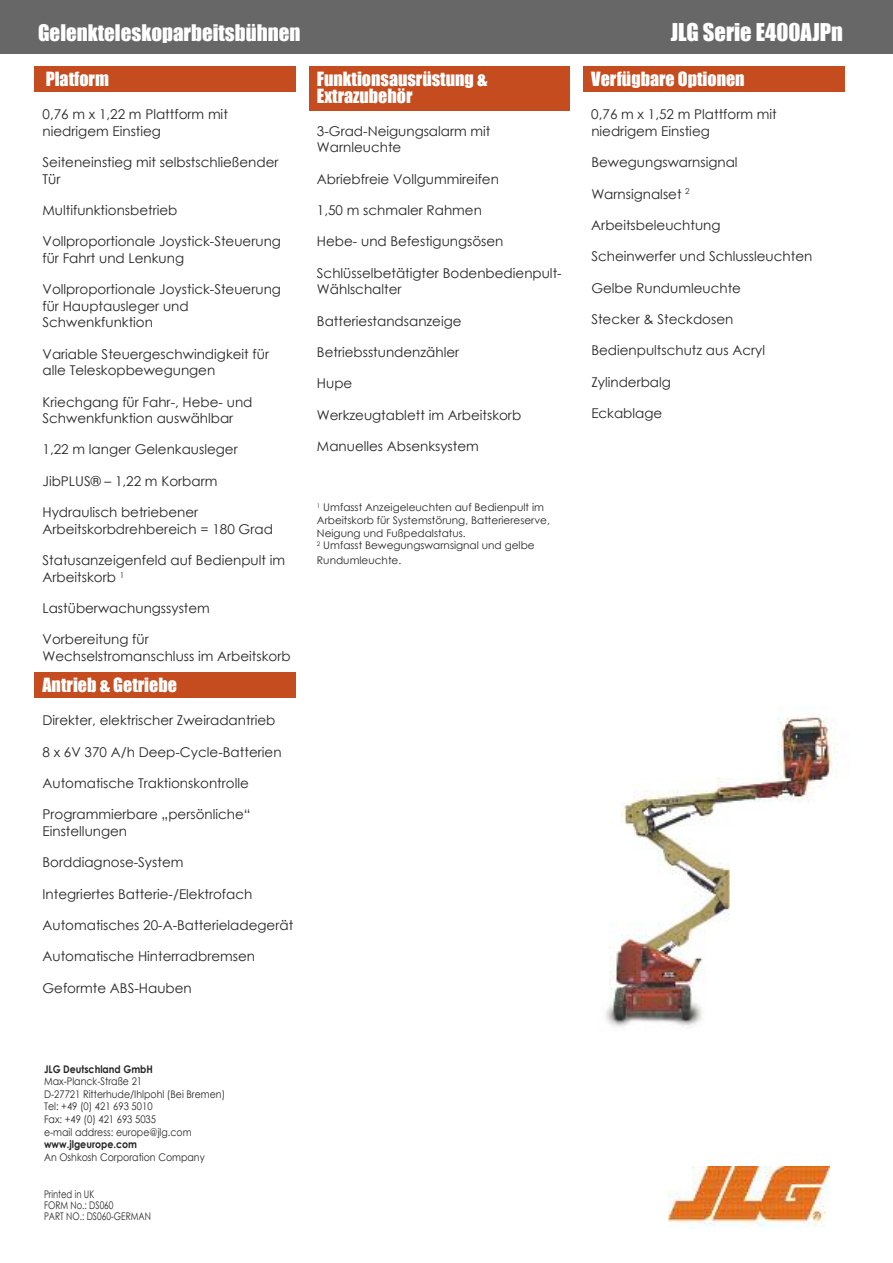
<style>
.page{position:relative;width:893px;height:1263px;background:#fff}
.page>*{position:absolute;margin:0;border:0;box-sizing:border-box;transform-origin:0 0}
.t1{font:22.5px "Impact";color:#fff}
.t2{font:21px "Impact";color:#fff}
.t3{font:18px/16.5px "Impact";color:#fff}
.t4{font:13.5px/16.5px "Century Gothic";color:#272627}
.t5{font:10.5px/12.6px "Century Gothic";color:#272627}
.t6{font:10.5px/12.6px "Century Gothic";color:#272627;scale:.9 1}
.t7{font:10.5px/10.5px "Century Gothic";color:#272627;scale:.8 1}
.t8{font:700 10.5px "Century Gothic";color:#272627;scale:.9 1}
</style>
<div class="page">
<div style="left:309px;top:67px;width:261px;height:44px;background:#c44c1f"></div>
<div style="left:583px;top:67px;width:261px;height:25px;background:#c44c1f"></div>
<div style="left:34px;top:673px;width:262px;height:25px;background:#c44c1f"></div>
<div style="left:34px;top:67px;width:262px;height:25px;background:#c44c1f"></div>
<div style="left:0;top:0;width:893px;height:54px;background:#686768"></div>
<img style="left:669px;top:1167px;width:160px;height:62px">
<img style="left:606px;top:717px;width:232px;height:310px">
<h2 class="t2" style="left:38px;top:19px;width:264px">Gelenkteleskoparbeitsbühnen</h2>
<h1 class="t1" style="left:671px;top:18px;width:174px">JLG Serie E400AJPn</h1>
<h3 class="t3" style="left:46px;top:71px;width:65px">Platform</h3>
<p class="t4" style="left:43px;top:106px;width:187px">0,76 m x 1,22 m Plattform mit niedrigem Einstieg</p>
<p class="t4" style="left:43px;top:154px;width:237px">Seiteneinstieg mit selbstschließender<br>Tür</p>
<p class="t4" style="left:43px;top:201px;width:136px">Multifunktionsbetrieb</p>
<p class="t4" style="left:43px;top:233px;width:240px">Vollproportionale Joystick-Steuerung für Fahrt und Lenkung</p>
<p class="t4" style="left:43px;top:281px;width:240px">Vollproportionale Joystick-Steuerung für Hauptausleger und<br>Schwenkfunktion</p>
<p class="t4" style="left:43px;top:345px;width:228px">Variable Steuergeschwindigkeit für alle Teleskopbewegungen</p>
<p class="t4" style="left:43px;top:393px;width:211px">Kriechgang für Fahr-, Hebe- und<br>Schwenkfunktion auswählbar</p>
<p class="t4" style="left:43px;top:441px;width:197px">1,22 m langer Gelenkausleger</p>
<p class="t4" style="left:43px;top:472px;width:176px">JibPLUS® – 1,22 m Korbarm</p>
<p class="t4" style="left:43px;top:504px;width:232px">Hydraulisch betriebener<br>Arbeitskorbdrehbereich = 180 Grad</p>
<p class="t4" style="left:43px;top:551px;width:244px">Statusanzeigenfeld auf Bedienpult im<br>Arbeitskorb <sup>1</sup></p>
<p class="t4" style="left:43px;top:599px;width:169px">Lastüberwachungssystem</p>
<p class="t4" style="left:43px;top:631px;width:250px">Vorbereitung für<br>Wechselstromanschluss im Arbeitskorb</p>
<h3 class="t3" style="left:43px;top:677px;width:136px">Antrieb &amp; Getriebe</h3>
<p class="t4" style="left:43px;top:712px;width:234px">Direkter, elektrischer Zweiradantrieb</p>
<p class="t4" style="left:43px;top:743px;width:241px">8 x 6V 370 A/h Deep-Cycle-Batterien</p>
<p class="t4" style="left:43px;top:774px;width:208px">Automatische Traktionskontrolle</p>
<p class="t4" style="left:43px;top:806px;width:210px">Programmierbare „persönliche“<br>Einstellungen</p>
<p class="t4" style="left:43px;top:854px;width:142px">Borddiagnose-System</p>
<p class="t4" style="left:43px;top:885px;width:211px">Integriertes Batterie-/Elektrofach</p>
<p class="t4" style="left:43px;top:916px;width:252px">Automatisches 20-A-Batterieladegerät</p>
<p class="t4" style="left:43px;top:948px;width:214px">Automatische Hinterradbremsen</p>
<p class="t4" style="left:43px;top:979px;width:151px">Geformte ABS-Hauben</p>
<h3 class="t3" style="left:317px;top:71px;width:172px">Funktionsausrüstung &amp;<br>Extrazubehör</h3>
<p class="t4" style="left:317px;top:122px;width:175px">3-Grad-Neigungsalarm mit<br>Warnleuchte</p>
<p class="t4" style="left:317px;top:170px;width:184px">Abriebfreie Vollgummireifen</p>
<p class="t4" style="left:317px;top:201px;width:167px">1,50 m schmaler Rahmen</p>
<p class="t4" style="left:317px;top:233px;width:188px">Hebe- und Befestigungsösen</p>
<p class="t4" style="left:317px;top:264px;width:246px">Schlüsselbetätigter Bodenbedienpult-<br>Wählschalter</p>
<p class="t4" style="left:317px;top:312px;width:146px">Batteriestandsanzeige</p>
<p class="t4" style="left:317px;top:343px;width:144px">Betriebsstundenzähler</p>
<p class="t4" style="left:317px;top:375px;width:37px">Hupe</p>
<p class="t4" style="left:317px;top:406px;width:206px">Werkzeugtablett im Arbeitskorb</p>
<p class="t4" style="left:317px;top:438px;width:163px">Manuelles Absenksystem</p>
<p class="t5" style="left:317px;top:501px;width:235px"><sup>1</sup> Umfasst Anzeigeleuchten auf Bedienpult im Arbeitskorb für Systemstörung, Batteriereserve, Neigung und Fußpedalstatus.<br><sup>2</sup> Umfasst Bewegungswarnsignal und gelbe</p>
<p class="t5" style="left:317px;top:554px;width:86px">Rundumleuchte.</p>
<p class="t8" style="left:44px;top:1062px;width:122px">JLG Deutschland GmbH</p>
<p class="t6" style="left:44px;top:1075px;width:203px">Max-Planck-Straße 21<br>D-27721 Ritterhude/Ihlpohl (Bei Bremen)<br>Tel: +49 (0) 421 693 5010<br>Fax: +49 (0) 421 693 5035<br>e-mail address: europe@jlg.com</p>
<p class="t8" style="left:44px;top:1137px;width:105px">www.jlgeurope.com</p>
<p class="t6" style="left:44px;top:1150px;width:180px">An Oshkosh Corporation Company</p>
<p class="t7" style="left:44px;top:1189px;width:89px">Printed in UK<br>FORM No.: DS060</p>
<p class="t7" style="left:44px;top:1211px;width:135px">PART NO.: DS060-GERMAN</p>
<h3 class="t3" style="left:591px;top:71px;width:155px">Verfügbare Optionen</h3>
<p class="t4" style="left:591px;top:106px;width:187px">0,76 m x 1,52 m Plattform mit niedrigem Einstieg</p>
<p class="t4" style="left:591px;top:154px;width:148px">Bewegungswarnsignal</p>
<p class="t4" style="left:591px;top:185px;width:100px">Warnsignalset <sup>2</sup></p>
<p class="t4" style="left:591px;top:216px;width:131px">Arbeitsbeleuchtung</p>
<p class="t4" style="left:591px;top:248px;width:223px">Scheinwerfer und Schlussleuchten</p>
<p class="t4" style="left:591px;top:279px;width:151px">Gelbe Rundumleuchte</p>
<p class="t4" style="left:591px;top:310px;width:144px">Stecker &amp; Steckdosen</p>
<p class="t4" style="left:591px;top:342px;width:175px">Bedienpultschutz aus Acryl</p>
<p class="t4" style="left:591px;top:373px;width:81px">Zylinderbalg</p>
<p class="t4" style="left:591px;top:405px;width:72px">Eckablage</p>
</div>
